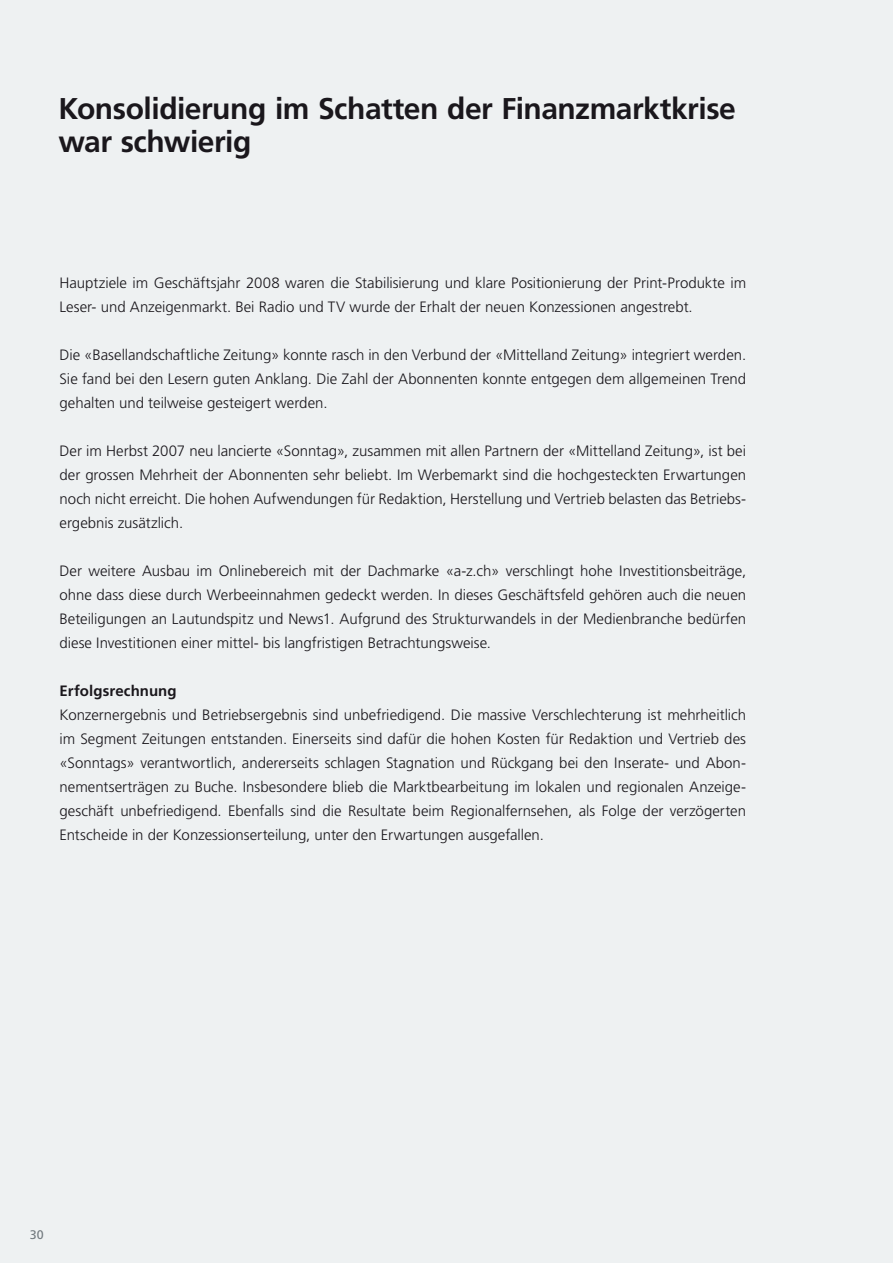
<style>
.page{position:relative;width:893px;height:1263px;background:#eef1f2}
.page>*{position:absolute;margin:0;border:0;box-sizing:border-box;transform-origin:0 0}
.t1{font:700 30px/33px "Frutiger";letter-spacing:-.015em;color:#1a171c}
.t2{font:300 15px/24px "Frutiger";color:#1a171c;text-align:justify}
.t3{font:700 15px "Frutiger";letter-spacing:.005em;color:#1a171c}
.t4{font:12.45px "Frutiger";color:#727a7f}
</style>
<div class="page">
<h1 class="t1" style="left:58px;top:92px;width:679px">Konsolidierung im Schatten der Finanzmarktkrise war schwierig</h1>
<p class="t2" style="left:60px;top:271px;width:688px">Hauptziele im Geschäftsjahr 2008 waren die Stabilisierung und klare Positionierung der Print-Produkte im<br>Leser- und Anzeigenmarkt. Bei Radio und TV wurde der Erhalt der neuen Konzessionen angestrebt.</p>
<p class="t2" style="left:60px;top:343px;width:688px">Die «Basellandschaftliche Zeitung» konnte rasch in den Verbund der «Mittelland Zeitung» integriert werden.<br>Sie fand bei den Lesern guten Anklang. Die Zahl der Abonnenten konnte entgegen dem allgemeinen Trend gehalten und teilweise gesteigert werden.</p>
<p class="t2" style="left:60px;top:439px;width:688px">Der im Herbst 2007 neu lancierte «Sonntag», zusammen mit allen Partnern der «Mittelland Zeitung», ist bei der grossen Mehrheit der Abonnenten sehr beliebt. Im Werbemarkt sind die hochgesteckten Erwartungen noch nicht erreicht. Die hohen Aufwendungen für Redaktion, Herstellung und Vertrieb belasten das Betriebs&shy;ergebnis zusätzlich.</p>
<p class="t2" style="left:60px;top:559px;width:688px">Der weitere Ausbau im Onlinebereich mit der Dachmarke «a-z.ch» verschlingt hohe Investitionsbeiträge, ohne dass diese durch Werbeeinnahmen gedeckt werden. In dieses Geschäftsfeld gehören auch die neuen Beteiligungen an Lautundspitz und News1. Aufgrund des Strukturwandels in der Medienbranche bedürfen diese Investitionen einer mittel- bis langfristigen Betrachtungsweise.</p>
<p class="t3" style="left:60px;top:682px;width:119px">Erfolgsrechnung</p>
<p class="t2" style="left:60px;top:703px;width:688px">Konzernergebnis und Betriebsergebnis sind unbefriedigend. Die massive Verschlechterung ist mehrheitlich im Segment Zeitungen entstanden. Einerseits sind dafür die hohen Kosten für Redaktion und Vertrieb des «Sonntags» verantwortlich, andererseits schlagen Stagnation und Rückgang bei den Inserate- und Abon&shy;nementserträgen zu Buche. Insbesondere blieb die Marktbearbeitung im lokalen und regionalen Anzeige&shy;geschäft unbefriedigend. Ebenfalls sind die Resultate beim Regionalfernsehen, als Folge der verzögerten Entscheide in der Konzessionserteilung, unter den Erwartungen ausgefallen.</p>
<p class="t4" style="left:30px;top:1227px;width:16px">30</p>
</div>
